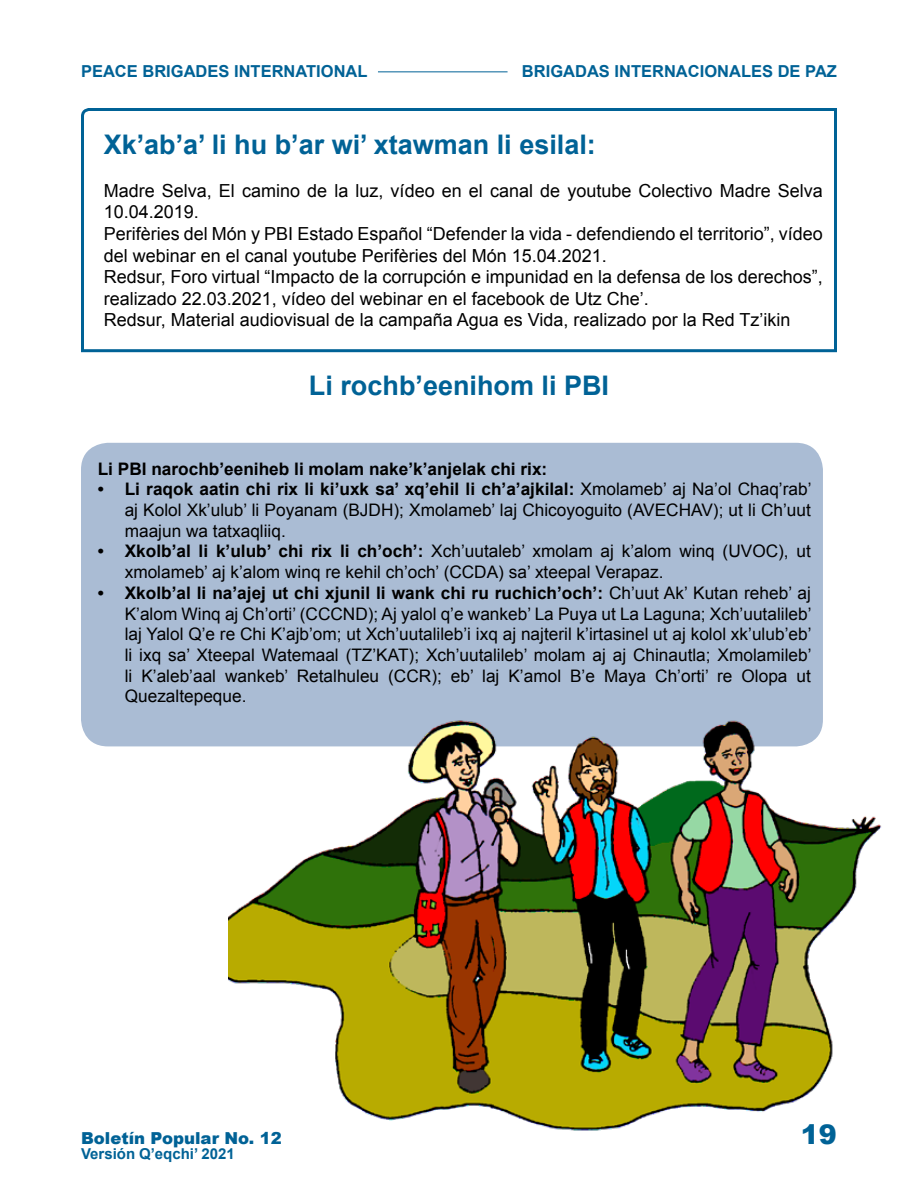
<style>
.page{position:relative;width:918px;height:1188px;background:#fff}
.page>*{position:absolute;margin:0;border:0;box-sizing:border-box;transform-origin:0 0}
.t1{font:700 27px "Arial";color:#006296}
.t2{font:900 27px "Arial";color:#006296}
.t3{font:18px/21.6px "Arial";color:#000}
.t4{font:17.25px/20.7px "Arial";color:#000;text-align:justify}
.t5{font:700 17.25px "Arial";color:#000}
.t6{font:700 16.5px "Arial";color:#006296}
.t7{font:900 16.5px "Arial";color:#006296}
.t8{font:700 15px "Arial";color:#006296}
.s1{font-weight:700}
</style>
<div class="page">
<hr style="left:378px;top:71px;width:130px;height:1px;background:#006296">
<svg style="left:81px;top:108px;width:756px;height:245px"></svg>
<div style="left:81px;top:443px;width:742px;height:303px;background:#aabcd4;border-radius:27px"></div>
<img style="left:229px;top:720px;width:653px;height:411px">
<p class="t6" style="left:81px;top:61px;width:288px">PEACE BRIGADES INTERNATIONAL</p>
<p class="t6" style="left:522px;top:61px;width:317px">BRIGADAS INTERNACIONALES DE PAZ</p>
<h1 class="t1" style="left:104px;top:126px;width:494px">Xk’ab’a’ li hu b’ar wi’ xtawman li esilal:</h1>
<p class="t3" style="left:104px;top:180px;width:721px">Madre Selva, El camino de la luz, vídeo en el canal de youtube Colectivo Madre Selva 10.04.2019.<br>Perifèries del Món y PBI Estado Español “Defender la vida - defendiendo el territorio”, vídeo del webinar en el canal youtube Perifèries del Món 15.04.2021.<br>Redsur, Foro virtual “Impacto de la corrupción e impunidad en la defensa de los derechos”, realizado 22.03.2021, vídeo del webinar en el facebook de Utz Che’.<br>Redsur, Material audiovisual de la campaña Agua es Vida, realizado por la Red Tz’ikin</p>
<h1 class="t1" style="left:309px;top:367px;width:302px">Li rochb’eenihom li PBI</h1>
<p class="t5" style="left:98px;top:457px;width:451px">Li PBI narochb’eeniheb li molam nake’k’anjelak chi rix:</p>
<p class="t4" style="left:125px;top:479px;width:688px;text-indent:-27px"><span class="s1">• Li raqok aatin chi rix li ki’uxk sa’ xq’ehil li ch’a’ajkilal:</span> Xmolameb’ aj Na’ol Chaq’rab’ aj Kolol Xk’ulub’ li Poyanam (BJDH); Xmolameb’ laj Chicoyoguito (AVECHAV); ut li Ch’uut maajun wa tatxaqliiq.</p>
<p class="t4" style="left:125px;top:541px;width:688px;text-indent:-27px"><span class="s1">• Xkolb’al li k’ulub’ chi rix li ch’och’:</span> Xch’uutaleb’ xmolam aj k’alom winq (UVOC), ut xmolameb’ aj k’alom winq re kehil ch’och’ (CCDA) sa’ xteepal Verapaz.</p>
<p class="t4" style="left:125px;top:583px;width:688px;text-indent:-27px"><span class="s1">• Xkolb’al li na’ajej ut chi xjunil li wank chi ru ruchich’och’:</span> Ch’uut Ak’ Kutan reheb’ aj K’alom Winq aj Ch’orti’ (CCCND); Aj yalol q’e wankeb’ La Puya ut La Laguna; Xch’uutalileb’ laj Yalol Q’e re Chi K’ajb’om; ut Xch’uutalileb’i ixq aj najteril k’irtasinel ut aj kolol xk’ulub’eb’ li ixq sa’ Xteepal Watemaal (TZ’KAT); Xch’uutalileb’ molam aj aj Chinautla; Xmolamileb’ li K’aleb’aal wankeb’ Retalhuleu (CCR); eb’ laj K’amol B’e Maya Ch’orti’ re Olopa ut Quezaltepeque.</p>
<p class="t7" style="left:81px;top:1127px;width:202px">Boletín Popular No. 12</p>
<h1 class="t2" style="left:801px;top:1115px;width:38px">19</h1>
<p class="t8" style="left:81px;top:1144px;width:155px">Versión Q’eqchi’ 2021</p>
</div>
